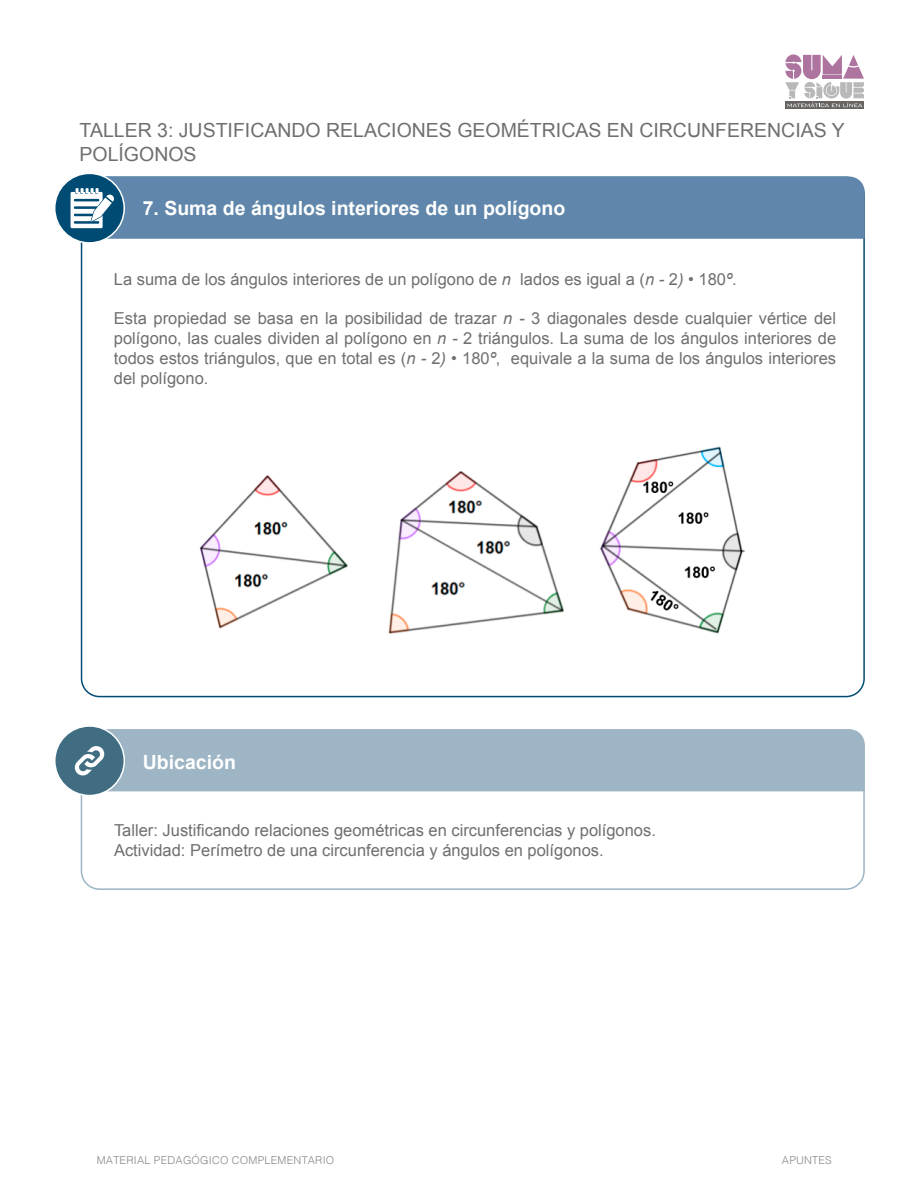
<style>
.page{position:relative;width:918px;height:1188px;background:#fff}
.page>*{position:absolute;margin:0;border:0;box-sizing:border-box;transform-origin:0 0}
.t1{font:19.5px/23.4px "Arial";color:#706f6f}
.t2{font:700 19.5px "Arial";color:#fff}
.t3{font:16.5px/19.8px "Arial";color:#706f6f;text-align:justify}
.t4{font:300 10.8px "Helvetica";letter-spacing:.02em;color:#878787}
.s1{font-style:italic}
</style>
<div class="page">
<div style="left:107px;top:177px;width:758px;height:62px;background:#6087ab"></div>
<div style="left:55px;top:173px;width:69px;height:70px;background:#004b74;border-radius:50%"></div>
<div style="left:54px;top:173px;width:71px;height:71px;border:2px solid #fff;border-radius:50%"></div>
<svg style="left:71px;top:188px;width:43px;height:40px"></svg>
<div style="left:81px;top:729px;width:784px;height:161px;border:2px solid #9bb5c3;border-radius:18px"></div>
<div style="left:105px;top:729px;width:760px;height:62px;background:#9db5c4"></div>
<div style="left:55px;top:726px;width:69px;height:70px;background:#406d81;border-radius:50%"></div>
<div style="left:54px;top:725px;width:71px;height:71px;border:2px solid #fff;border-radius:50%"></div>
<svg style="left:74px;top:746px;width:31px;height:30px"></svg>
<img style="left:199px;top:446px;width:546px;height:188px">
<svg style="left:786px;top:107px;width:78px;height:2px"></svg>
<svg style="left:785px;top:54px;width:79px;height:53px"></svg>
<p class="t1" style="left:80px;top:119px;width:767px">TALLER 3: JUSTIFICANDO RELACIONES GEOMÉTRICAS EN CIRCUNFERENCIAS Y<br>POLÍGONOS</p>
<p class="t2" style="left:143px;top:195px;width:424px">7. Suma de ángulos interiores de un polígono</p>
<p class="t3" style="left:114px;top:269px;width:624px">La suma de los ángulos interiores de un polígono de <span class="s1">n</span> lados es igual a (<span class="s1">n -</span> 2<span class="s1">) •</span> 180<span class="s1">º</span>.</p>
<p class="t3" style="left:114px;top:309px;width:724px">Esta propiedad se basa en la posibilidad de trazar <span class="s1">n -</span> 3 diagonales desde cualquier vértice del polígono, las cuales dividen al polígono en <span class="s1">n -</span> 2 triángulos. La suma de los ángulos interiores de todos estos triángulos, que en total es (<span class="s1">n -</span> 2<span class="s1">) •</span> 180<span class="s1">º</span>, equivale a la suma de los ángulos interiores del polígono.</p>
<p class="t2" style="left:143px;top:749px;width:95px">Ubicación</p>
<p class="t3" style="left:114px;top:821px;width:543px">Taller: Justificando relaciones geométricas en circunferencias y polígonos.<br>Actividad: Perímetro de una circunferencia y ángulos en polígonos.</p>
<p class="t4" style="left:97px;top:1151px;width:239px">MATERIAL PEDAGÓGICO COMPLEMENTARIO</p>
<p class="t4" style="left:782px;top:1151px;width:51px">APUNTES</p>
</div>
